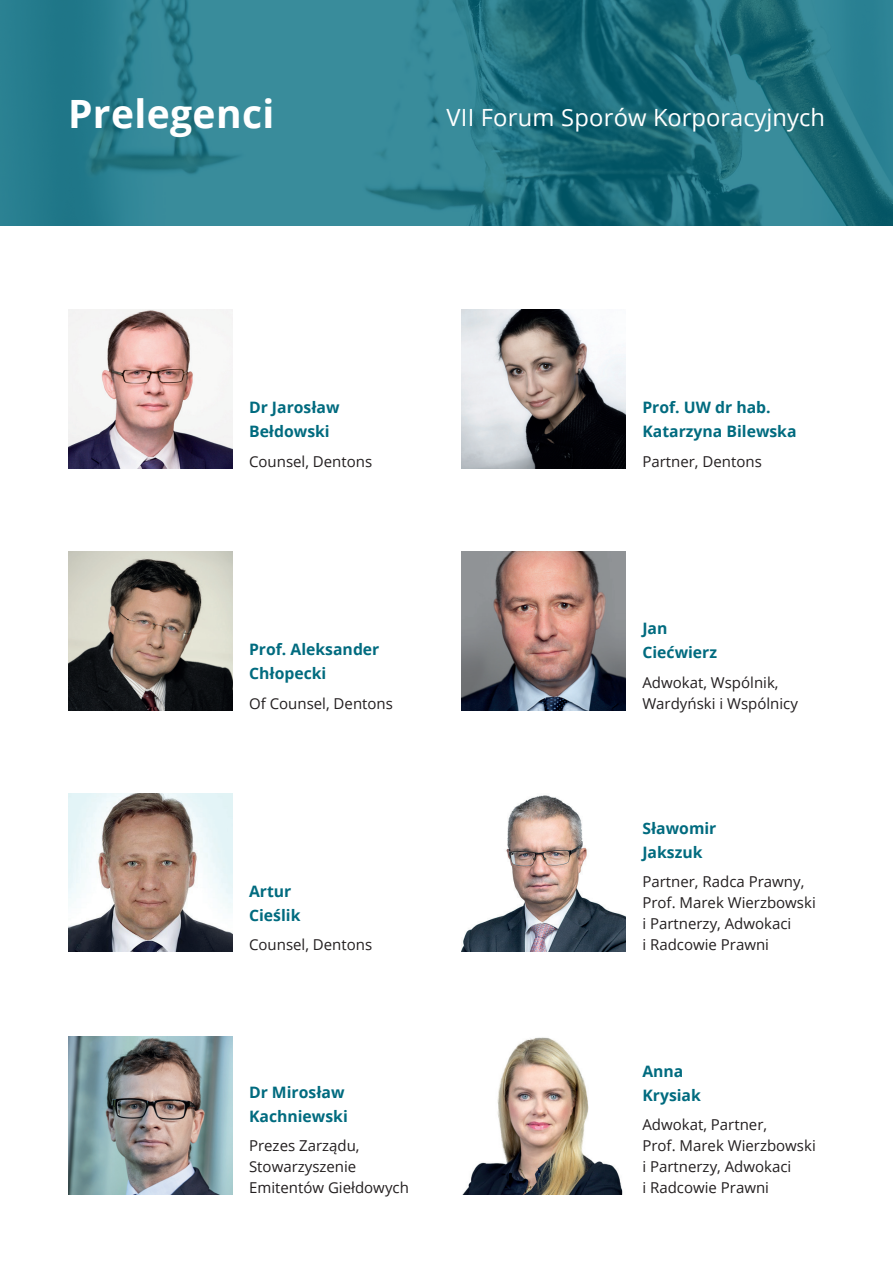
<style>
.page{position:relative;width:893px;height:1263px;background:#fff}
.page>*{position:absolute;margin:0;border:0;box-sizing:border-box;transform-origin:0 0}
.t1{font:700 39px "Open Sans";letter-spacing:.01em;color:#fff}
.t2{font:23.7px "Open Sans";color:#fff}
.t3{font:700 15.75px/24px "Open Sans";color:#006b7f}
.t4{font:15px/21px "Open Sans";color:#231f20}
</style>
<div class="page">
<svg style="left:0;top:0;width:893px;height:225px;background:#287b8a"></svg>
<img style="left:463px;top:1037px;width:160px;height:157px">
<img style="left:461px;top:795px;width:164px;height:157px">
<img style="left:68px;top:551px;width:164px;height:159px">
<img style="left:68px;top:1036px;width:164px;height:158px">
<img style="left:461px;top:551px;width:164px;height:159px">
<img style="left:68px;top:793px;width:164px;height:159px">
<img style="left:461px;top:310px;width:164px;height:158px">
<img style="left:68px;top:310px;width:164px;height:158px">
<h1 class="t1" style="left:68px;top:86px;width:208px">Prelegenci</h1>
<h2 class="t2" style="left:446px;top:101px;width:380px">VII Forum Sporów Korporacyjnych</h2>
<p class="t3" style="left:249px;top:395px;width:92px">Dr Jarosław<br>Bełdowski</p>
<p class="t4" style="left:249px;top:450px;width:125px">Counsel, Dentons</p>
<p class="t3" style="left:249px;top:637px;width:132px">Prof. Aleksander<br>Chłopecki</p>
<p class="t4" style="left:249px;top:692px;width:145px">Of Counsel, Dentons</p>
<p class="t3" style="left:249px;top:878px;width:53px">Artur<br>Cieślik</p>
<p class="t4" style="left:249px;top:934px;width:125px">Counsel, Dentons</p>
<p class="t3" style="left:249px;top:1079px;width:100px">Dr Mirosław<br>Kachniewski</p>
<p class="t4" style="left:249px;top:1135px;width:161px">Prezes Zarządu,<br>Stowarzyszenie<br>Emitentów Giełdowych</p>
<p class="t3" style="left:642px;top:395px;width:156px">Prof. UW dr hab.<br>Katarzyna Bilewska</p>
<p class="t4" style="left:642px;top:450px;width:121px">Partner, Dentons</p>
<p class="t3" style="left:642px;top:616px;width:76px">Jan<br>Ciećwierz</p>
<p class="t4" style="left:642px;top:671px;width:157px">Adwokat, Wspólnik,<br>Wardyński i Wspólnicy</p>
<p class="t3" style="left:642px;top:815px;width:76px">Sławomir<br>Jakszuk</p>
<p class="t4" style="left:642px;top:871px;width:175px">Partner, Radca Prawny,<br>Prof. Marek Wierzbowski i Partnerzy, Adwokaci<br>i Radcowie Prawni</p>
<p class="t3" style="left:642px;top:1058px;width:60px">Anna<br>Krysiak</p>
<p class="t4" style="left:642px;top:1114px;width:175px">Adwokat, Partner,<br>Prof. Marek Wierzbowski i Partnerzy, Adwokaci<br>i Radcowie Prawni</p>
</div>
